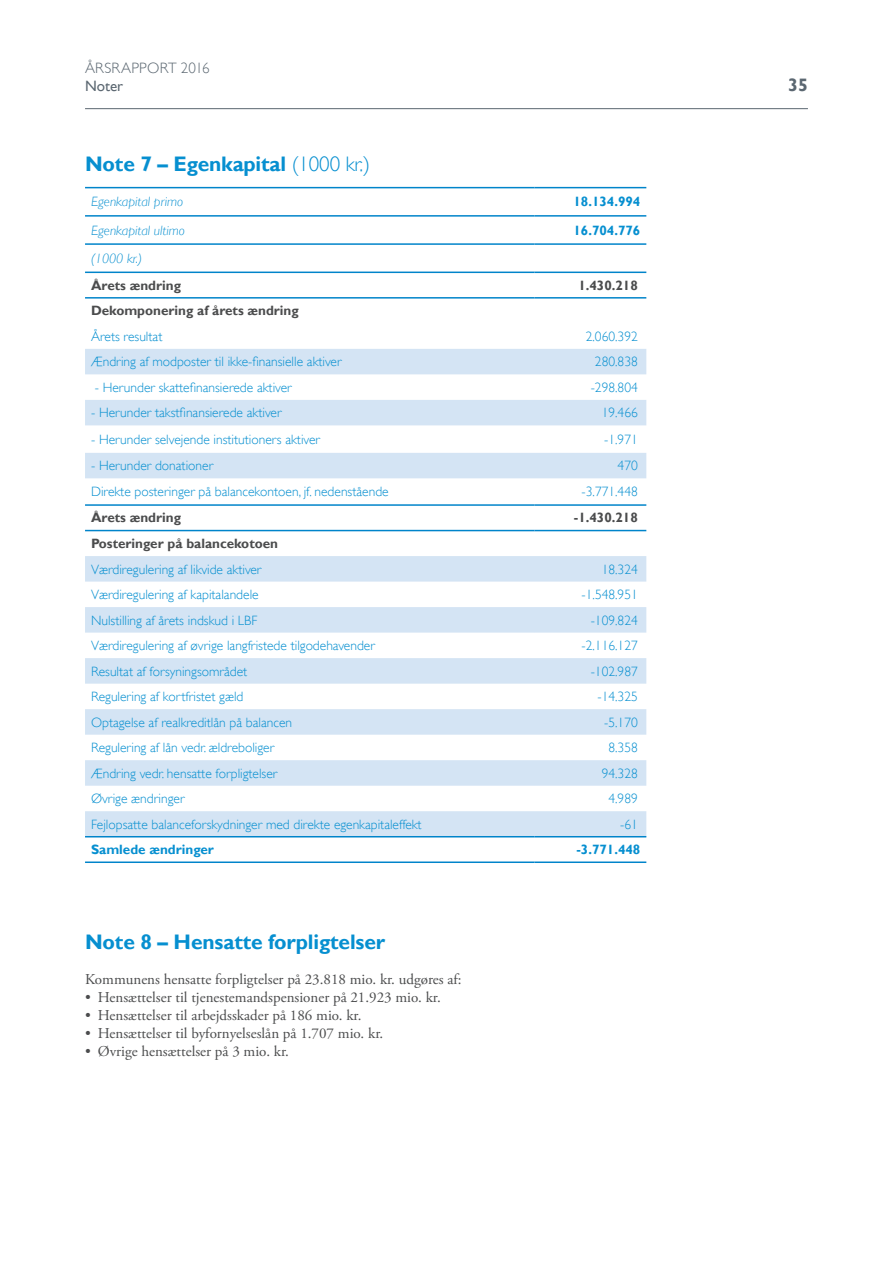
<style>
.page{position:relative;width:893px;height:1263px;background:#fff}
.page>*{position:absolute;margin:0;border:0;box-sizing:border-box;transform-origin:0 0}
.Tabel_overskrift{font:700 21px "Gill Sans";letter-spacing:-.005em;color:#068fd0}
.t1{font:700 18px "Gill Sans";color:#5b6771}
.Brød_punkt_10_12{font:15px "Adobe Garamond Pro";color:#4b4c4d}
.t2{font:300 15px "Gill Sans";letter-spacing:.015em;color:#5b6771}
.t3{font:15px "Gill Sans";color:#5b6771}
.Tabel_Venstre_Brø{font:300 13.5px "Gill Sans";color:#068fd0}
.Tabel_Højre_Brød{font:300 13.5px "Gill Sans";color:#068fd0}
.Tabel_Venstre_Brø-2{font:700 13.5px "Gill Sans";color:#4b4c4d}
.Tabel_Venstre_Brø-3{font:700 13.5px "Gill Sans";color:#068fd0}
.Tabel_Venstre_Brø-4{font:italic 300 13.5px "Gill Sans";color:#068fd0}
.Tabel_Højre_Brød-2{font:700 13.5px "Gill Sans";color:#4b4c4d}
.s1{font-weight:300}
</style>
<div class="page">
<svg style="left:85px;top:349px;width:561px;height:487px"></svg>
<hr style="left:85px;top:187px;width:449px;height:1px;background:#0084ca">
<hr style="left:85px;top:215px;width:449px;height:2px;background:#0084ca">
<hr style="left:85px;top:243px;width:449px;height:2px;background:#0084ca">
<hr style="left:534px;top:187px;width:112px;height:1px;background:#0084ca">
<hr style="left:534px;top:215px;width:112px;height:2px;background:#0084ca">
<hr style="left:534px;top:243px;width:112px;height:2px;background:#0084ca">
<hr style="left:85px;top:272px;width:449px;height:1px;background:#0084ca">
<hr style="left:534px;top:272px;width:112px;height:1px;background:#0084ca">
<hr style="left:85px;top:297px;width:449px;height:2px;background:#0084ca">
<hr style="left:534px;top:297px;width:112px;height:2px;background:#0084ca">
<hr style="left:85px;top:504px;width:449px;height:2px;background:#0084ca">
<hr style="left:534px;top:504px;width:112px;height:2px;background:#0084ca">
<hr style="left:85px;top:530px;width:449px;height:1px;background:#0084ca">
<hr style="left:534px;top:530px;width:112px;height:1px;background:#0084ca">
<hr style="left:85px;top:836px;width:449px;height:1px;background:#0084ca">
<hr style="left:534px;top:836px;width:112px;height:1px;background:#0084ca">
<hr style="left:85px;top:861px;width:449px;height:2px;background:#0084ca">
<hr style="left:534px;top:861px;width:112px;height:2px;background:#0084ca">
<hr style="left:85px;top:108px;width:723px;height:1px;background:#5b6771">
<p class="t2" style="left:85px;top:60px;width:126px">ÅRSRAPPORT 2016</p>
<p class="t3" style="left:85px;top:78px;width:40px">Noter</p>
<p class="Tabel_overskrift" style="left:85px;top:152px;width:286px">Note 7 – Egenkapital <span class="s1">(1000 kr.)</span></p>
<p class="Tabel_Venstre_Brø-4" style="left:91px;top:194px;width:94px">Egenkapital primo</p>
<p class="Tabel_Venstre_Brø-3" style="left:573px;top:194px;width:68px">18.134.994</p>
<p class="Tabel_Venstre_Brø-4" style="left:91px;top:222px;width:95px">Egenkapital ultimo</p>
<p class="Tabel_Venstre_Brø-3" style="left:573px;top:222px;width:68px">16.704.776</p>
<p class="Tabel_Venstre_Brø-4" style="left:91px;top:250px;width:53px">(1000 kr.)</p>
<p class="Tabel_Venstre_Brø-2" style="left:91px;top:277px;width:91px">Årets ændring</p>
<p class="Tabel_Højre_Brød-2" style="left:578px;top:277px;width:61px">1.430.218</p>
<p class="Tabel_Venstre_Brø-2" style="left:91px;top:303px;width:209px">Dekomponering af årets ændring</p>
<p class="Tabel_Venstre_Brø" style="left:91px;top:328px;width:73px">Årets resultat</p>
<p class="Tabel_Højre_Brød" style="left:586px;top:328px;width:54px">2.060.392</p>
<p class="Tabel_Venstre_Brø" style="left:91px;top:354px;width:252px">Ændring af modposter til ikke-finansielle aktiver</p>
<p class="Tabel_Højre_Brød" style="left:595px;top:354px;width:44px">280.838</p>
<p class="Tabel_Venstre_Brø" style="left:95px;top:379px;width:198px">- Herunder skattefinansierede aktiver</p>
<p class="Tabel_Højre_Brød" style="left:591px;top:379px;width:49px">-298.804</p>
<p class="Tabel_Venstre_Brø" style="left:91px;top:405px;width:192px">- Herunder takstfinansierede aktiver</p>
<p class="Tabel_Højre_Brød" style="left:602px;top:405px;width:38px">19.466</p>
<p class="Tabel_Venstre_Brø" style="left:91px;top:431px;width:231px">- Herunder selvejende institutioners aktiver</p>
<p class="Tabel_Højre_Brød" style="left:604px;top:431px;width:35px">-1.971</p>
<p class="Tabel_Venstre_Brø" style="left:91px;top:458px;width:124px">- Herunder donationer</p>
<p class="Tabel_Højre_Brød" style="left:618px;top:458px;width:22px">470</p>
<p class="Tabel_Venstre_Brø" style="left:91px;top:484px;width:299px">Direkte posteringer på balancekontoen, jf. nedenstående</p>
<p class="Tabel_Højre_Brød" style="left:582px;top:484px;width:58px">-3.771.448</p>
<p class="Tabel_Venstre_Brø-2" style="left:91px;top:510px;width:91px">Årets ændring</p>
<p class="Tabel_Højre_Brød-2" style="left:574px;top:510px;width:65px">-1.430.218</p>
<p class="Tabel_Venstre_Brø-2" style="left:91px;top:536px;width:189px">Posteringer på balancekotoen</p>
<p class="Tabel_Venstre_Brø" style="left:91px;top:561px;width:172px">Værdiregulering af likvide aktiver</p>
<p class="Tabel_Højre_Brød" style="left:602px;top:561px;width:38px">18.324</p>
<p class="Tabel_Venstre_Brø" style="left:91px;top:587px;width:169px">Værdiregulering af kapitalandele</p>
<p class="Tabel_Højre_Brød" style="left:582px;top:587px;width:58px">-1.548.951</p>
<p class="Tabel_Venstre_Brø" style="left:91px;top:612px;width:168px">Nulstilling af årets indskud i LBF</p>
<p class="Tabel_Højre_Brød" style="left:591px;top:612px;width:49px">-109.824</p>
<p class="Tabel_Venstre_Brø" style="left:91px;top:638px;width:285px">Værdiregulering af øvrige langfristede tilgodehavender</p>
<p class="Tabel_Højre_Brød" style="left:582px;top:638px;width:58px">-2.116.127</p>
<p class="Tabel_Venstre_Brø" style="left:91px;top:663px;width:158px">Resultat af forsyningsområdet</p>
<p class="Tabel_Højre_Brød" style="left:591px;top:663px;width:49px">-102.987</p>
<p class="Tabel_Venstre_Brø" style="left:91px;top:689px;width:154px">Regulering af kortfristet gæld</p>
<p class="Tabel_Højre_Brød" style="left:597px;top:689px;width:42px">-14.325</p>
<p class="Tabel_Venstre_Brø" style="left:91px;top:714px;width:203px">Optagelse af realkreditlån på balancen</p>
<p class="Tabel_Højre_Brød" style="left:604px;top:714px;width:35px">-5.170</p>
<p class="Tabel_Venstre_Brø" style="left:91px;top:740px;width:185px">Regulering af lån vedr. ældreboliger</p>
<p class="Tabel_Højre_Brød" style="left:608px;top:740px;width:31px">8.358</p>
<p class="Tabel_Venstre_Brø" style="left:91px;top:765px;width:188px">Ændring vedr. hensatte forpligtelser</p>
<p class="Tabel_Højre_Brød" style="left:602px;top:765px;width:38px">94.328</p>
<p class="Tabel_Venstre_Brø" style="left:91px;top:791px;width:95px">Øvrige ændringer</p>
<p class="Tabel_Højre_Brød" style="left:608px;top:791px;width:31px">4.989</p>
<p class="Tabel_Venstre_Brø" style="left:91px;top:816px;width:332px">Fejlopsatte balanceforskydninger med direkte egenkapitaleffekt</p>
<p class="Tabel_Højre_Brød" style="left:620px;top:816px;width:19px">-61</p>
<p class="Tabel_Venstre_Brø-3" style="left:91px;top:842px;width:124px">Samlede ændringer</p>
<p class="Tabel_Venstre_Brø-3" style="left:576px;top:842px;width:65px">-3.771.448</p>
<p class="Tabel_overskrift" style="left:85px;top:929px;width:302px">Note 8 – Hensatte forpligtelser</p>
<p class="Brød_punkt_10_12" style="left:85px;top:971px;width:378px">Kommunens hensatte forpligtelser på 23.818 mio. kr. udgøres af:</p>
<p class="Brød_punkt_10_12" style="left:85px;top:989px;width:357px">• Hensættelser til tjenestemandspensioner på 21.923 mio. kr.</p>
<p class="Brød_punkt_10_12" style="left:85px;top:1007px;width:278px">• Hensættelser til arbejdsskader på 186 mio. kr.</p>
<p class="Brød_punkt_10_12" style="left:85px;top:1025px;width:300px">• Hensættelser til byfornyelseslån på 1.707 mio. kr.</p>
<p class="Brød_punkt_10_12" style="left:85px;top:1043px;width:205px">• Øvrige hensættelser på 3 mio. kr.</p>
<h2 class="t1" style="left:788px;top:75px;width:21px">35</h2>
</div>
